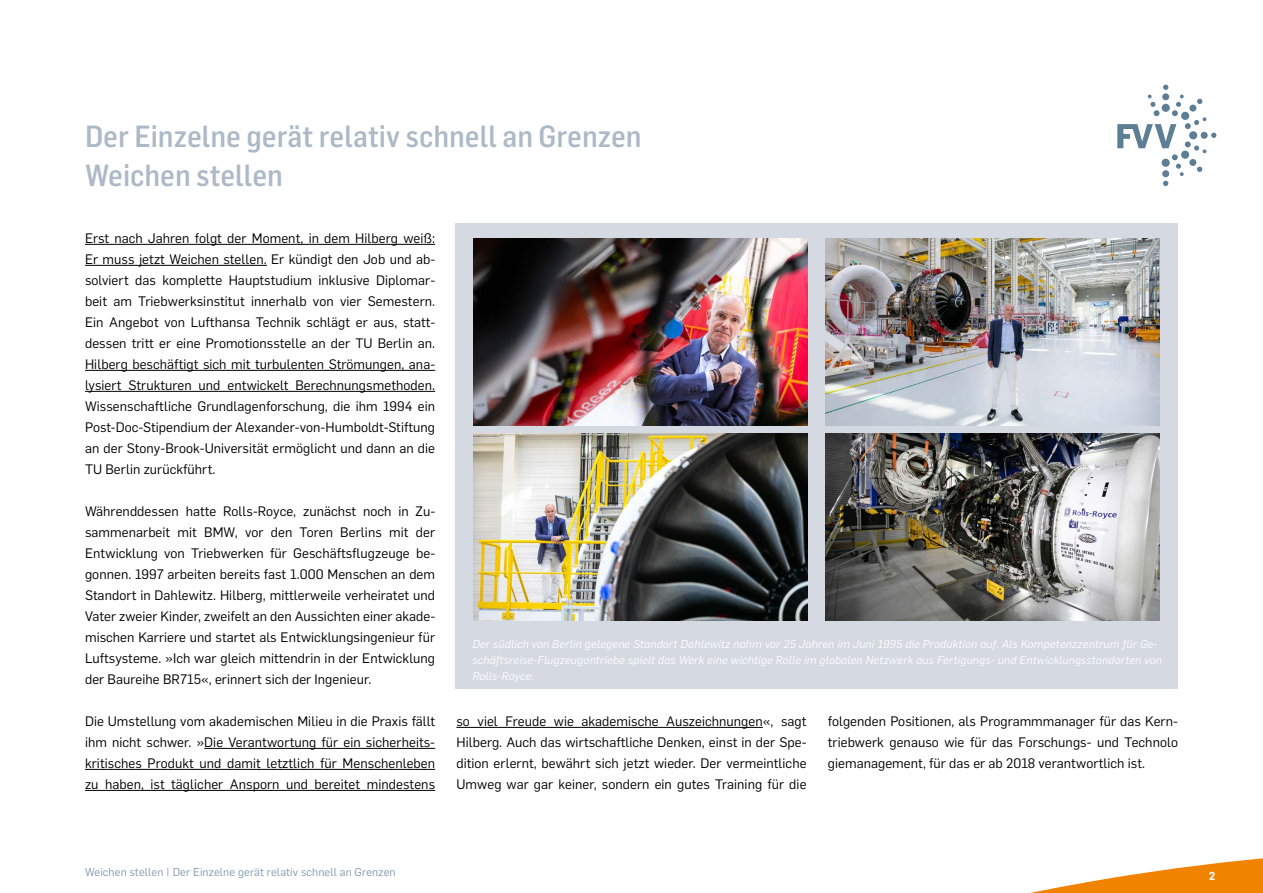
<style>
.page{position:relative;width:1263px;height:893px;background:#fff}
.page>*{position:absolute;margin:0;border:0;box-sizing:border-box;transform-origin:0 0}
.t1{font:500 30px/39px "Flama Semicond";color:#adb9c7}
.t2{font:13.5px/21px "Flama";letter-spacing:.005em;color:#000;text-align:justify}
.t3{font:italic 11.25px/15.8px "Flama";letter-spacing:.02em;color:#fff}
.t4{font:11.25px "Flama";letter-spacing:.01em;color:#859aad}
.t5{font:600 11.25px "Flama";color:#fff}
</style>
<div class="page">
<svg style="left:1117px;top:85px;width:99px;height:101px"></svg>
<svg style="left:1030px;top:858px;width:233px;height:35px"></svg>
<hr style="left:85px;top:244px;width:350px;height:1px;background:#000">
<hr style="left:85px;top:265px;width:182px;height:1px;background:#000">
<hr style="left:85px;top:370px;width:350px;height:1px;background:#000">
<hr style="left:85px;top:391px;width:350px;height:1px;background:#000">
<hr style="left:204px;top:748px;width:231px;height:1px;background:#000">
<hr style="left:85px;top:769px;width:350px;height:1px;background:#000">
<hr style="left:85px;top:790px;width:350px;height:1px;background:#000">
<hr style="left:456px;top:727px;width:307px;height:1px;background:#000">
<div style="left:455px;top:223px;width:723px;height:466px;background:#d5dae2"></div>
<img style="left:473px;top:238px;width:335px;height:187px">
<img style="left:826px;top:238px;width:334px;height:187px">
<img style="left:473px;top:434px;width:335px;height:187px">
<img style="left:826px;top:434px;width:334px;height:187px">
<h1 class="t1" style="left:85px;top:116px;width:558px">Der Einzelne gerät relativ schnell an Grenzen<br>Weichen stellen</h1>
<p class="t2" style="left:85px;top:227px;width:352px">Erst nach Jahren folgt der Moment, in dem Hilberg weiß:<br>Er muss jetzt Weichen stellen. Er kündigt den Job und ab&shy;solviert das komplette Hauptstudium inklusive Diplomar&shy;beit am Triebwerksinstitut innerhalb von vier Semestern.<br>Ein Angebot von Lufthansa Technik schlägt er aus, statt&shy;dessen tritt er eine Promotionsstelle an der TU Berlin an.<br>Hilberg beschäftigt sich mit turbulenten Strömungen, ana&shy;lysiert Strukturen und entwickelt Berechnungsmethoden.<br>Wissenschaftliche Grundlagenforschung, die ihm 1994 ein Post-Doc-Stipendium der Alexander-von-Humboldt-Stiftung an der Stony-Brook-Universität ermöglicht und dann an die TU Berlin zurückführt.</p>
<p class="t2" style="left:85px;top:500px;width:352px">Währenddessen hatte Rolls-Royce, zunächst noch in Zu&shy;sammenarbeit mit BMW, vor den Toren Berlins mit der Entwicklung von Triebwerken für Geschäftsflugzeuge be&shy;gonnen. 1997 arbeiten bereits fast 1.000 Menschen an dem Standort in Dahlewitz. Hilberg, mittlerweile verheiratet und Vater zweier Kinder, zweifelt an den Aussichten einer akade&shy;mischen Karriere und startet als Entwicklungsingenieur für Luftsysteme. »Ich war gleich mittendrin in der Entwicklung der Baureihe BR715«, erinnert sich der Ingenieur.</p>
<p class="t2" style="left:85px;top:710px;width:352px">Die Umstellung vom akademischen Milieu in die Praxis fällt ihm nicht schwer. »Die Verantwortung für ein sicherheits&shy;kritisches Produkt und damit letztlich für Menschenleben zu haben, ist täglicher Ansporn und bereitet mindestens</p>
<p class="t2" style="left:456px;top:710px;width:352px">so viel Freude wie akademische Auszeichnungen«, sagt Hilberg. Auch das wirtschaftliche Denken, einst in der Spe&shy;dition erlernt, bewährt sich jetzt wieder. Der vermeintliche Umweg war gar keiner, sondern ein gutes Training für die</p>
<p class="t2" style="left:828px;top:710px;width:352px">folgenden Positionen, als Programmmanager für das Kern&shy;triebwerk genauso wie für das Forschungs- und Technolo giemanagement, für das er ab 2018 verantwortlich ist.</p>
<p class="t3" style="left:472px;top:636px;width:691px">Der südlich von Berlin gelegene Standort Dahlewitz nahm vor 25 Jahren im Juni 1995 die Produktion auf. Als Kompetenzzentrum für Ge&shy;schäftsreise-Flugzeugantriebe spielt das Werk eine wichtige Rolle im globalen Netzwerk aus Fertigungs- und Entwicklungsstandorten von<br>Rolls-Royce.</p>
<p class="t4" style="left:85px;top:863px;width:312px">Weichen stellen | Der Einzelne gerät relativ schnell an Grenzen</p>
<p class="t5" style="left:1209px;top:867px;width:8px">2</p>
</div>
